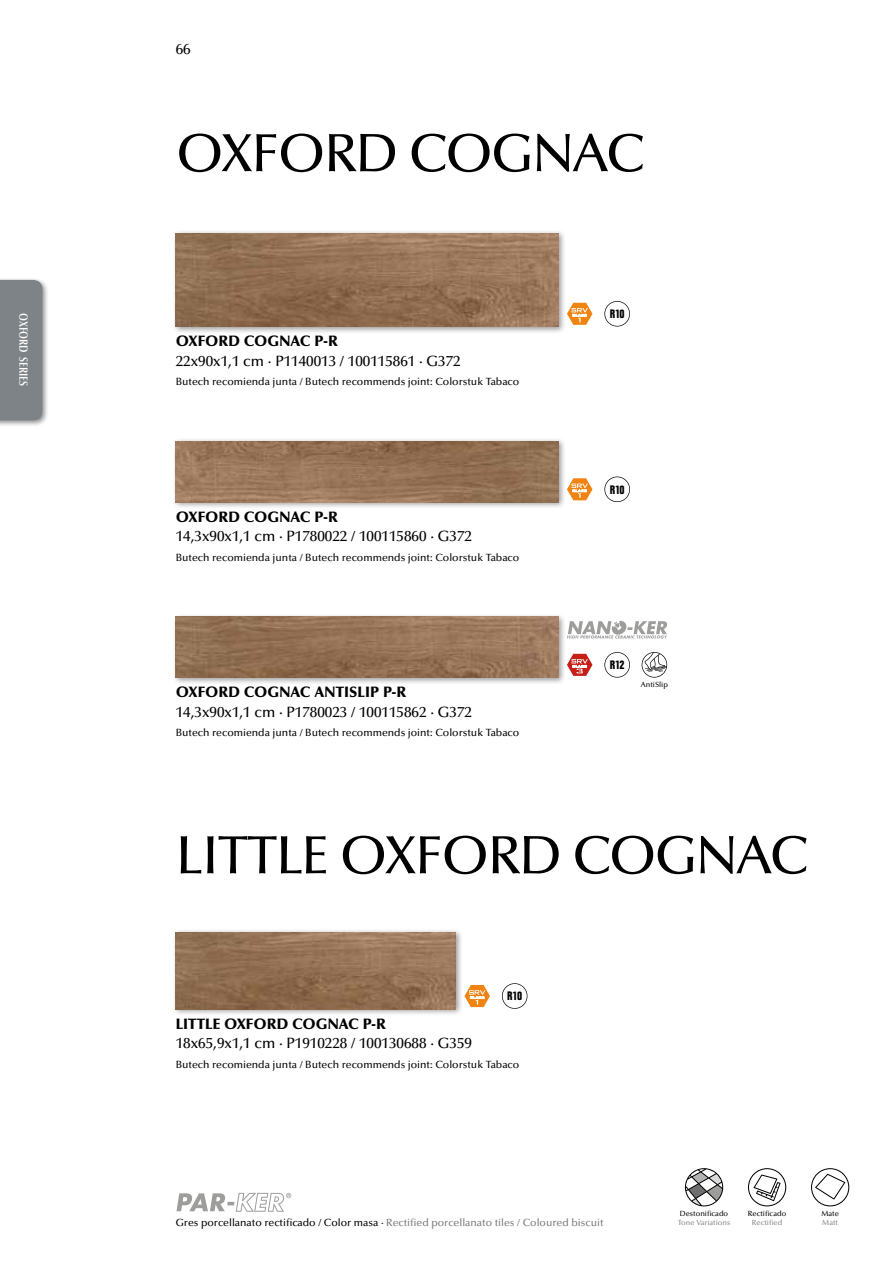
<style>
.page{position:relative;width:893px;height:1263px;background:#fff}
.page>*{position:absolute;margin:0;border:0;box-sizing:border-box;transform-origin:0 0}
.t1{font:500 54px "Optima LT Std";letter-spacing:-.025em;color:#000}
.t2{font:500 15px "Optima LT Std";color:#000}
.t3{font:900 15px "Optima LT Std";color:#000}
.t4{font:700 condensed 12px "Folio Std";letter-spacing:-.02em;color:#000}
.t5{font:600 condensed 12px "Optima Nova LT";color:#fff}
.t6{font:500 10.5px "Optima LT Std";color:#000}
.t7{font:500 10.5px "Optima LT Std";color:#7c7b7b}
.t8{font:500 7.5px "Optima LT Std";color:#000}
.t9{font:500 7.5px "Optima LT Std";color:#878787}
.t10{font:condensed 6.75px "Optima Nova LT";letter-spacing:-.01em;color:#000}
.s1{color:#000}
</style>
<div class="page">
<svg style="left:811px;top:1168px;width:38px;height:38px"></svg>
<svg style="left:748px;top:1168px;width:38px;height:38px"></svg>
<svg style="left:464px;top:985px;width:26px;height:22px"></svg>
<svg style="left:567px;top:478px;width:25px;height:22px"></svg>
<svg style="left:567px;top:303px;width:25px;height:22px"></svg>
<svg style="left:604px;top:652px;width:26px;height:26px"></svg>
<svg style="left:502px;top:983px;width:25px;height:26px"></svg>
<svg style="left:604px;top:477px;width:26px;height:25px"></svg>
<svg style="left:604px;top:301px;width:26px;height:26px"></svg>
<svg style="left:685px;top:1168px;width:38px;height:38px"></svg>
<div style="left:172px;top:229px;width:394px;height:105px;background:#000;opacity:.4"></div>
<img style="left:176px;top:233px;width:382px;height:94px">
<div style="left:172px;top:929px;width:291px;height:88px;background:#000;opacity:.4"></div>
<img style="left:176px;top:932px;width:280px;height:77px">
<div style="left:172px;top:437px;width:394px;height:73px;background:#000;opacity:.4"></div>
<img style="left:176px;top:441px;width:382px;height:61px">
<div style="left:172px;top:613px;width:394px;height:72px;background:#000;opacity:.4"></div>
<img style="left:176px;top:617px;width:382px;height:61px">
<svg style="left:642px;top:652px;width:25px;height:26px"></svg>
<svg style="left:176px;top:1193px;width:115px;height:19px"></svg>
<svg style="left:567px;top:654px;width:25px;height:22px"></svg>
<svg style="left:567px;top:621px;width:100px;height:18px"></svg>
<div style="left:0;top:277px;width:49px;height:150px;background:#000;opacity:.4"></div>
<div style="left:0;top:280px;width:43px;height:140px;background:#7d8386"></div>
<p class="t5" style="left:31px;top:313px;width:75px;rotate:90deg">OXFORD SERIES</p>
<h2 class="t2" style="left:176px;top:40px;width:16px">66</h2>
<h1 class="t1" style="left:176px;top:123px;width:471px">OXFORD COGNAC</h1>
<h2 class="t3" style="left:176px;top:332px;width:164px">OXFORD COGNAC P-R</h2>
<h2 class="t2" style="left:176px;top:352px;width:287px">22x90x1,1 cm · P1140013 / 100115861 · G372</h2>
<p class="t6" style="left:176px;top:376px;width:345px">Butech recomienda junta / Butech recommends joint: Colorstuk Tabaco</p>
<h2 class="t3" style="left:176px;top:508px;width:164px">OXFORD COGNAC P-R</h2>
<h2 class="t2" style="left:176px;top:528px;width:298px">14,3x90x1,1 cm · P1780022 / 100115860 · G372</h2>
<p class="t6" style="left:176px;top:551px;width:345px">Butech recomienda junta / Butech recommends joint: Colorstuk Tabaco</p>
<h2 class="t3" style="left:176px;top:683px;width:232px">OXFORD COGNAC ANTISLIP P-R</h2>
<h2 class="t2" style="left:176px;top:703px;width:298px">14,3x90x1,1 cm · P1780023 / 100115862 · G372</h2>
<p class="t6" style="left:176px;top:727px;width:345px">Butech recomienda junta / Butech recommends joint: Colorstuk Tabaco</p>
<p class="t4" style="left:610px;top:307px;width:17px">R10</p>
<p class="t4" style="left:610px;top:483px;width:17px">R10</p>
<p class="t4" style="left:610px;top:658px;width:17px">R12</p>
<p class="t10" style="left:644px;top:679px;width:21px">anti-slip</p>
<p class="t8" style="left:641px;top:681px;width:29px">AntiSlip</p>
<h1 class="t1" style="left:176px;top:825px;width:634px">LITTLE OXFORD COGNAC</h1>
<p class="t4" style="left:507px;top:989px;width:17px">R10</p>
<h2 class="t3" style="left:176px;top:1015px;width:212px">LITTLE OXFORD COGNAC P-R</h2>
<h2 class="t2" style="left:176px;top:1035px;width:298px">18x65,9x1,1 cm · P1910228 / 100130688 · G359</h2>
<p class="t6" style="left:176px;top:1058px;width:345px">Butech recomienda junta / Butech recommends joint: Colorstuk Tabaco</p>
<p class="t8" style="left:680px;top:1209px;width:50px">Destonificado</p>
<p class="t7" style="left:176px;top:1216px;width:429px"><span class="s1">Gres porcellanato rectificado / Color masa ·</span> Rectified porcellanato tiles / Coloured biscuit</p>
<p class="t9" style="left:678px;top:1218px;width:54px">Tone Variations</p>
<p class="t8" style="left:748px;top:1209px;width:40px">Rectificado</p>
<p class="t9" style="left:752px;top:1218px;width:32px">Rectified</p>
<p class="t8" style="left:821px;top:1209px;width:19px">Mate</p>
<p class="t9" style="left:822px;top:1218px;width:17px">Matt</p>
</div>
